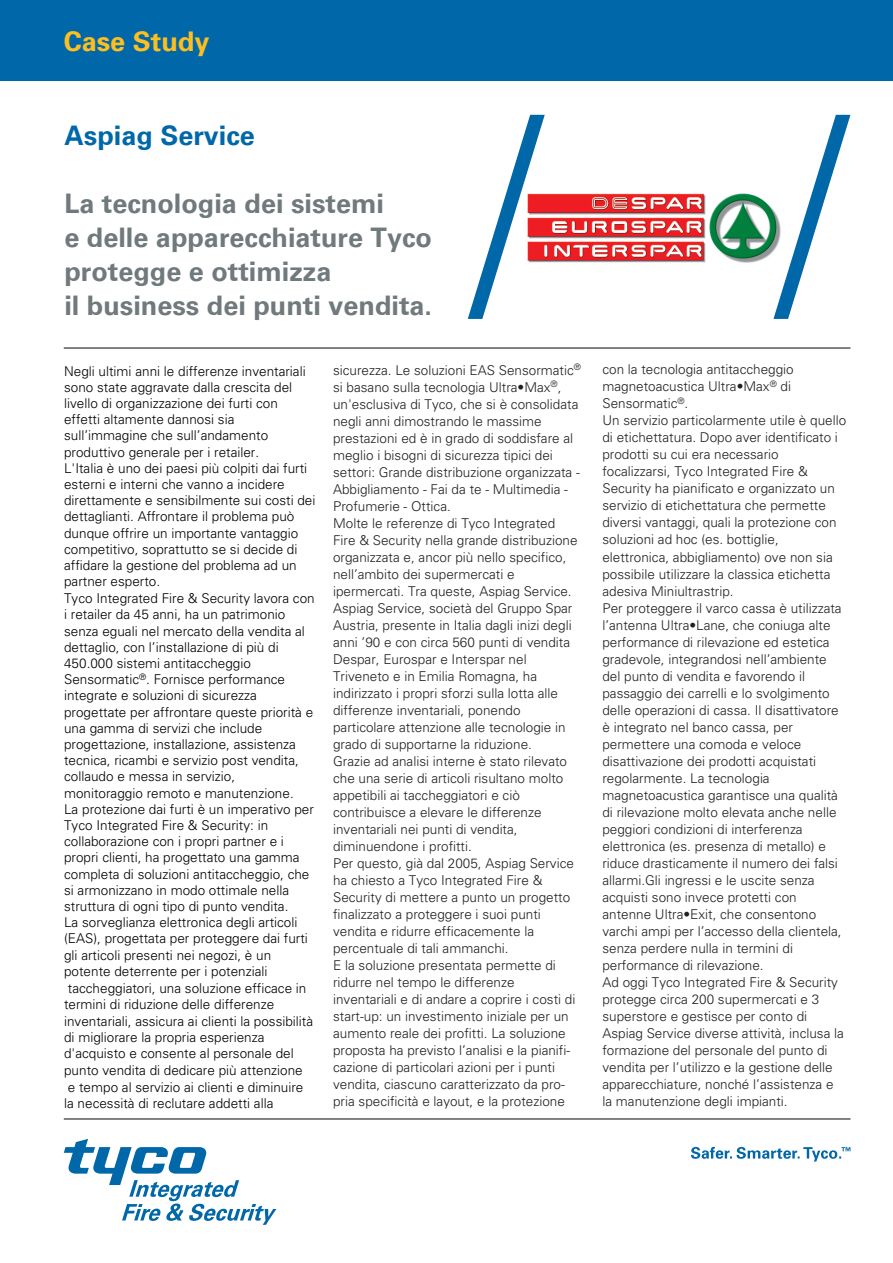
<style>
.page{position:relative;width:893px;height:1263px;background:#fff}
.page>*{position:absolute;margin:0;border:0;box-sizing:border-box;transform-origin:0 0}
.t1{font:700 27px/34px "Univers 65";color:#70797c}
.t2{font:700 27px "Univers 65";color:#0068a9}
.t3{font:700 27px "Univers";color:#fdbe1f}
.Body_Copy_Light_9_4m{font:300 13.5px/17px "Univers LT Std";color:#231f20}
.t4{font:300 13.5px/16.2px "Univers LT Std";color:#000}
.s1{font-family:"Univers"}
</style>
<div class="page">
<div style="left:0;top:0;width:893px;height:81px;background:#0068a9"></div>
<hr style="left:64px;top:1118px;width:786px;height:1px;background:#231f20">
<svg style="left:691px;top:1147px;width:159px;height:14px"></svg>
<svg style="left:64px;top:1139px;width:212px;height:86px"></svg>
<hr style="left:64px;top:347px;width:786px;height:2px;background:#231f20">
<svg style="left:468px;top:115px;width:77px;height:204px"></svg>
<svg style="left:773px;top:115px;width:77px;height:204px"></svg>
<img style="left:525px;top:187px;width:260px;height:81px">
<h1 class="t3" style="left:64px;top:24px;width:147px">Case Study</h1>
<h1 class="t2" style="left:64px;top:120px;width:192px">Aspiag Service</h1>
<h1 class="t1" style="left:64px;top:187px;width:369px">La tecnologia dei sistemi<br>e delle apparecchiature Tyco protegge e ottimizza<br>il business dei punti vendita<span class="s1">.</span></h1>
<p class="t4" style="left:64px;top:363px;width:253px">Negli ultimi anni le differenze inventariali sono state aggravate dalla crescita del livello di organizzazione dei furti con effetti altamente dannosi sia sull’immagine che sull’andamento produttivo generale per i retailer.<br>L'Italia è uno dei paesi più colpiti dai furti esterni e interni che vanno a incidere direttamente e sensibilmente sui costi dei dettaglianti. Affrontare il problema può dunque offrire un importante vantaggio competitivo, soprattutto se si decide di affidare la gestione del problema ad un partner esperto.<br>Tyco Integrated Fire &amp; Security lavora con i retailer da 45 anni, ha un patrimonio senza eguali nel mercato della vendita al dettaglio, con l’installazione di più di 450.000 sistemi antitaccheggio Sensormatic<sup>®</sup>. Fornisce performance integrate e soluzioni di sicurezza progettate per affrontare queste priorità e una gamma di servizi che include progettazione, installazione, assistenza tecnica, ricambi e servizio post vendita, collaudo e messa in servizio, monitoraggio remoto e manutenzione.<br>La protezione dai furti è un imperativo per Tyco Integrated Fire &amp; Security: in collaborazione con i propri partner e i propri clienti, ha progettato una gamma completa di soluzioni antitaccheggio, che si armonizzano in modo ottimale nella struttura di ogni tipo di punto vendita.<br>La sorveglianza elettronica degli articoli (EAS), progettata per proteggere dai furti gli articoli presenti nei negozi, è un potente deterrente per i potenziali taccheggiatori, una soluzione efficace in termini di riduzione delle differenze inventariali, assicura ai clienti la possibilità di migliorare la propria esperienza d'acquisto e consente al personale del punto vendita di dedicare più attenzione<br>e tempo al servizio ai clienti e diminuire<br>la necessità di reclutare addetti alla</p>
<p class="Body_Copy_Light_9_4m" style="left:333px;top:361px;width:249px">sicurezza. Le soluzioni EAS Sensormatic<sup>® </sup>si basano sulla tecnologia Ultra•Max<sup>®</sup>, un'esclusiva di Tyco, che si è consolidata negli anni dimostrando le massime prestazioni ed è in grado di soddisfare al meglio i bisogni di sicurezza tipici dei settori: Grande distribuzione organizzata - Abbigliamento - Fai da te - Multimedia - Profumerie - Ottica.<br>Molte le referenze di Tyco Integrated Fire &amp; Security nella grande distribuzione organizzata e, ancor più nello specifico, nell’ambito dei supermercati e ipermercati. Tra queste, Aspiag Service.<br>Aspiag Service, società del Gruppo Spar Austria, presente in Italia dagli inizi degli anni ’90 e con circa 560 punti di vendita Despar, Eurospar e Interspar nel Triveneto e in Emilia Romagna, ha indirizzato i propri sforzi sulla lotta alle differenze inventariali, ponendo particolare attenzione alle tecnologie in grado di supportarne la riduzione.<br>Grazie ad analisi interne è stato rilevato che una serie di articoli risultano molto appetibili ai taccheggiatori e ciò contribuisce a elevare le differenze inventariali nei punti di vendita, diminuendone i profitti.<br>Per questo, già dal 2005, Aspiag Service ha chiesto a Tyco Integrated Fire &amp; Security di mettere a punto un progetto finalizzato a proteggere i suoi punti vendita e ridurre efficacemente la percentuale di tali ammanchi.<br>E la soluzione presentata permette di ridurre nel tempo le differenze inventariali e di andare a coprire i costi di start-up: un investimento iniziale per un aumento reale dei profitti. La soluzione proposta ha previsto l’analisi e la pianifi&shy;cazione di particolari azioni per i punti vendita, ciascuno caratterizzato da pro&shy;pria specificità e layout, e la protezione</p>
<p class="Body_Copy_Light_9_4m" style="left:602px;top:361px;width:245px">con la tecnologia antitaccheggio magnetoacustica Ultra•Max<sup>®</sup> di Sensormatic<sup>®</sup>.<br>Un servizio particolarmente utile è quello di etichettatura. Dopo aver identificato i prodotti su cui era necessario focalizzarsi, Tyco Integrated Fire &amp; Security ha pianificato e organizzato un servizio di etichettatura che permette diversi vantaggi, quali la protezione con soluzioni ad hoc (es. bottiglie, elettronica, abbigliamento) ove non sia possibile utilizzare la classica etichetta adesiva Miniultrastrip.<br>Per proteggere il varco cassa è utilizzata l’antenna Ultra•Lane, che coniuga alte performance di rilevazione ed estetica gradevole, integrandosi nell’ambiente del punto di vendita e favorendo il passaggio dei carrelli e lo svolgimento delle operazioni di cassa. Il disattivatore è integrato nel banco cassa, per permettere una comoda e veloce disattivazione dei prodotti acquistati regolarmente. La tecnologia magnetoacustica garantisce una qualità di rilevazione molto elevata anche nelle peggiori condizioni di interferenza elettronica (es. presenza di metallo) e riduce drasticamente il numero dei falsi allarmi.Gli ingressi e le uscite senza acquisti sono invece protetti con antenne Ultra•Exit, che consentono varchi ampi per l’accesso della clientela, senza perdere nulla in termini di performance di rilevazione.<br>Ad oggi Tyco Integrated Fire &amp; Security protegge circa 200 supermercati e 3 superstore e gestisce per conto di Aspiag Service diverse attività, inclusa la formazione del personale del punto di vendita per l’utilizzo e la gestione delle apparecchiature, nonché l’assistenza e la manutenzione degli impianti.</p>
</div>
